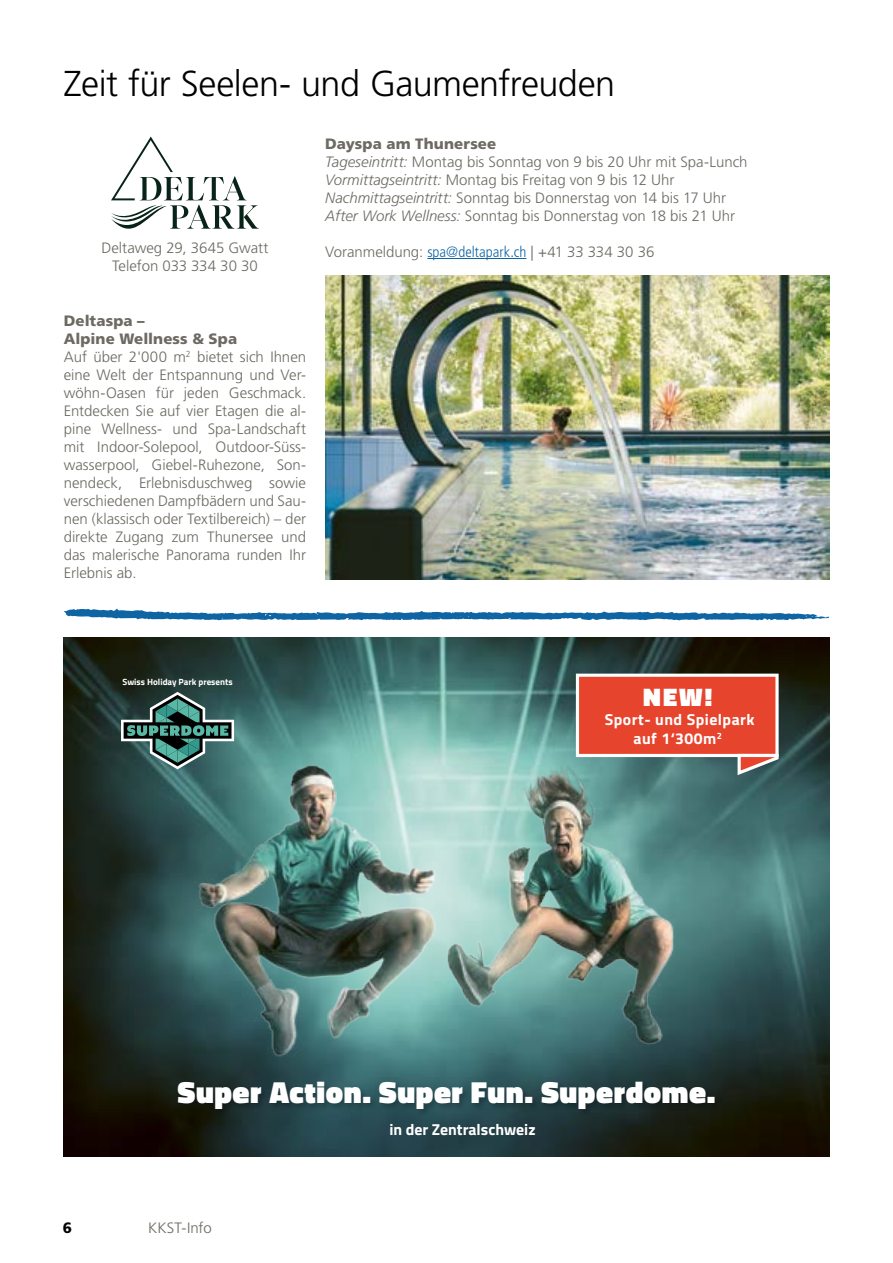
<style>
.page{position:relative;width:893px;height:1263px;background:#fff}
.page>*{position:absolute;margin:0;border:0;box-sizing:border-box;transform-origin:0 0}
.t1{font:300 36px "Frutiger";letter-spacing:-.015em;color:#000}
.t2{font:900 30.9px "Cairo";letter-spacing:.02em;color:#fff}
.t3{font:900 25.65px "Cairo";color:#fff}
.t4{font:700 15.75px/18.9px "Cairo";letter-spacing:.03em;color:#fff;text-align:center}
.t5{font:700 15.75px "Cairo";color:#fff}
.t6{font:300 15px/18px "Frutiger LT Std";color:#6d6a63;text-align:justify}
.t7{font:900 15px/18px "Frutiger";letter-spacing:.005em;color:#6d6a63}
.t8{font:900 15px "Frutiger";color:#000}
.t9{font:700 9px "Cairo";color:#fff}
.s1{font-style:italic}
.s2{font-stretch:condensed;color:#0f64a4}
</style>
<div class="page">
<svg style="left:63px;top:608px;width:766px;height:13px"></svg>
<hr style="left:427px;top:258px;width:99px;height:1px;background:#0f64a4">
<svg style="left:111px;top:137px;width:148px;height:92px"></svg>
<img style="left:325px;top:276px;width:504px;height:303px">
<img style="left:64px;top:638px;width:765px;height:519px">
<img style="left:399px;top:723px;width:307px;height:348px">
<img style="left:184px;top:734px;width:276px;height:346px">
<div style="left:176px;top:1080px;width:547px;height:37px;background:#000;opacity:.25"></div>
<svg style="left:121px;top:692px;width:113px;height:77px;background:#406561"></svg>
<div style="left:577px;top:675px;width:200px;height:80px;background:#e7442e"></div>
<div style="left:576px;top:674px;width:203px;height:83px;border:3px solid #fff"></div>
<svg style="left:736px;top:752px;width:44px;height:25px"></svg>
<h1 class="t1" style="left:64px;top:63px;width:553px">Zeit für Seelen- und Gaumenfreuden</h1>
<p class="t7" style="left:325px;top:134px;width:172px">Dayspa am Thunersee</p>
<p class="t6" style="left:325px;top:153px;width:424px;text-align:left"><span class="s1">Tageseintritt:</span> Montag bis Sonntag von 9 bis 20 Uhr mit Spa-Lunch <span class="s1">Vormittagseintritt:</span> Montag bis Freitag von 9 bis 12 Uhr <span class="s1">Nachmittagseintritt:</span> Sonntag bis Donnerstag von 14 bis 17 Uhr <span class="s1">After Work Wellness:</span> Sonntag bis Donnerstag von 18 bis 21 Uhr</p>
<p class="t6" style="left:101px;top:239px;width:169px">Deltaweg 29, 3645 Gwatt</p>
<p class="t6" style="left:325px;top:243px;width:331px">Voranmeldung: <span class="s2">spa@deltapark.ch</span> | +41 33 334 30 36</p>
<p class="t6" style="left:112px;top:257px;width:147px">Telefon 033 334 30 30</p>
<p class="t7" style="left:64px;top:312px;width:175px">Deltaspa –<br>Alpine Wellness &amp; Spa</p>
<p class="t6" style="left:64px;top:348px;width:244px">Auf über 2'000 m<sup>2</sup> bietet sich Ihnen eine Welt der Entspannung und Ver&shy;wöhn-Oasen für jeden Geschmack.<br>Entdecken Sie auf vier Etagen die al&shy;pine Wellness- und Spa-Landschaft mit Indoor-Solepool, Outdoor-Süss&shy;wasserpool, Giebel-Ruhezone, Son&shy;nendeck, Erlebnisduschweg sowie verschiedenen Dampfbädern und Sau&shy;nen (klassisch oder Textilbereich) – der direkte Zugang zum Thunersee und das malerische Panorama runden Ihr Erlebnis ab.</p>
<p class="t9" style="left:123px;top:675px;width:112px">Swiss Holiday Park presents</p>
<h3 class="t3" style="left:643px;top:676px;width:70px">NEW!</h3>
<p class="t4" style="left:605px;top:710px;width:151px">Sport- und Spielpark auf 1‘300m<sup>2</sup></p>
<h2 class="t2" style="left:178px;top:1067px;width:539px">Super Action. Super Fun. Superdome.</h2>
<p class="t8" style="left:63px;top:1219px;width:11px">6</p>
<p class="t6" style="left:148px;top:1219px;width:65px">KKST-Info</p>
<p class="t5" style="left:389px;top:1116px;width:148px">in der Zentralschweiz</p>
</div>
